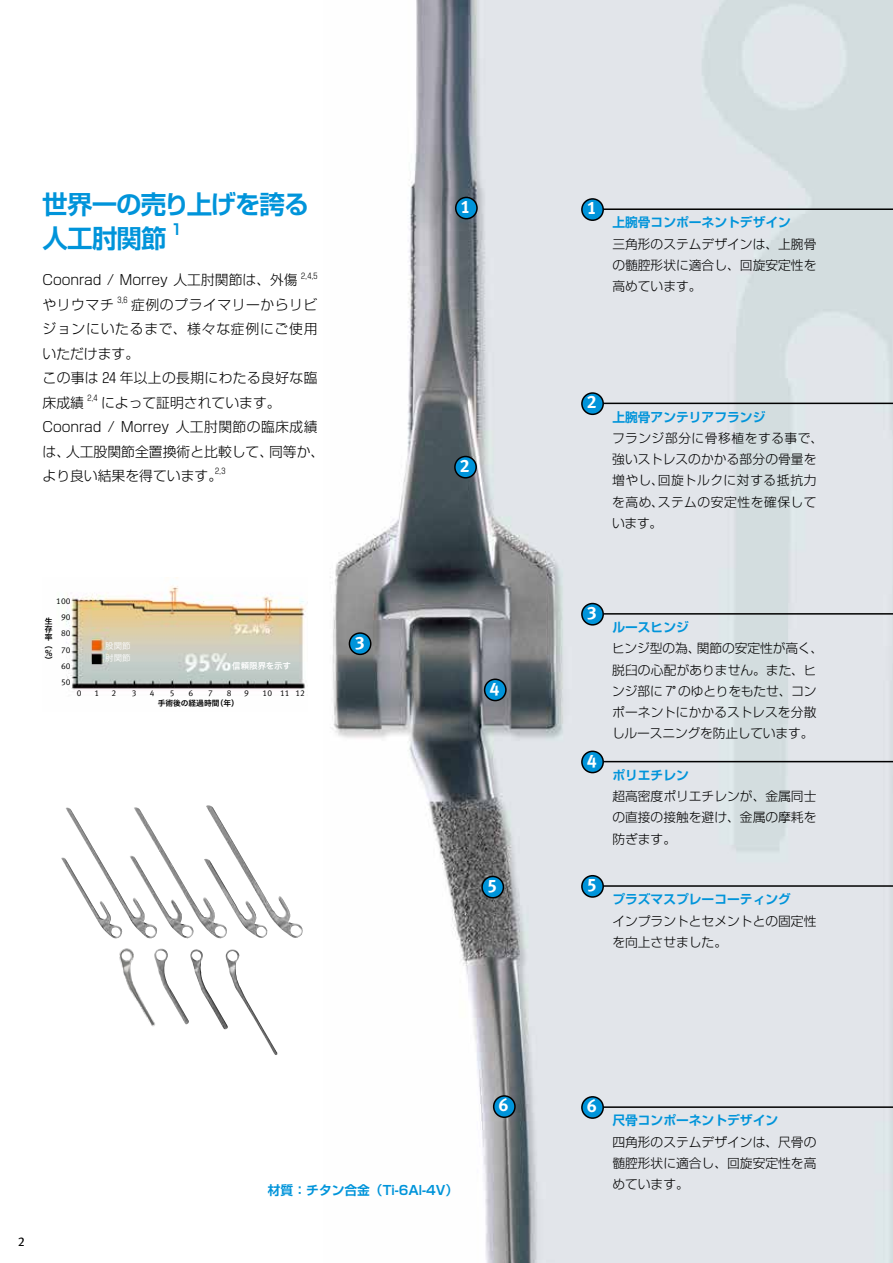
<style>
.page{position:relative;width:893px;height:1263px;background:#fff}
.page>*{position:absolute;margin:0;border:0;box-sizing:border-box;transform-origin:0 0}
.t1{font:700 25.5px/34px "Shin Go Pro De";letter-spacing:-.045em;color:#0094da}
.t2{font:18px "Meta Bold LF";color:#fff}
.t3{font:700 14.85px "Shin Go Pro De";color:#0094da}
.t4{font:300 13.8px/24.5px "Shin Go Pro";color:#000}
.t5{font:300 13.8px/24.5px "Shin Go Pro";letter-spacing:.04em;color:#000}
.t6{font:300 12.75px/21.3px "Shin Go Pro";color:#000}
.t7{font:700 12.75px "Shin Go Pro De";color:#0094da}
.t8{font:300 12.75px/21.3px "Shin Go Pro";letter-spacing:.035em;color:#000}
.t9{font:12.75px "Meta Book LF";color:#000}
.t10{font:8.55px/16.2px "Meta Normal LF";color:#000;text-align:center}
.t11{font:8.55px "Hira Kaku Pro W6";letter-spacing:-.015em;color:#fff}
.t12{font:8.55px/12.8px "Hira Kaku Pro W3";color:#fff}
.t13{font:8.1px "Shingo L No";color:#000}
.t14{font:7.8px/7.8px "Hira Kaku Pro W6";color:#000;text-align:justify}
.s1{font-family:"Shin Go Pro";font-weight:300}
.s2{font-family:"Shingo L No";font-weight:400}
.s3{font-weight:700}
</style>
<div class="page">
<img style="left:330px;top:0;width:563px;height:1263px">
<img style="left:66px;top:577px;width:240px;height:113px">
<div style="left:456px;top:197px;width:21px;height:22px;background:#0094da;border-radius:50%"></div>
<div style="left:455px;top:197px;width:23px;height:22px;border:2px solid #000;border-radius:50%"></div>
<div style="left:455px;top:456px;width:21px;height:22px;background:#0094da;border-radius:50%"></div>
<div style="left:454px;top:456px;width:23px;height:22px;border:2px solid #000;border-radius:50%"></div>
<div style="left:349px;top:633px;width:22px;height:21px;background:#0094da;border-radius:50%"></div>
<div style="left:349px;top:632px;width:22px;height:23px;border:2px solid #000;border-radius:50%"></div>
<div style="left:485px;top:679px;width:21px;height:21px;background:#0094da;border-radius:50%"></div>
<div style="left:484px;top:678px;width:23px;height:23px;border:2px solid #000;border-radius:50%"></div>
<div style="left:482px;top:876px;width:21px;height:22px;background:#0094da;border-radius:50%"></div>
<div style="left:481px;top:876px;width:23px;height:22px;border:2px solid #000;border-radius:50%"></div>
<div style="left:494px;top:1096px;width:21px;height:21px;background:#0094da;border-radius:50%"></div>
<div style="left:493px;top:1095px;width:23px;height:23px;border:2px solid #000;border-radius:50%"></div>
<div style="left:582px;top:199px;width:21px;height:21px;background:#0094da;border-radius:50%"></div>
<div style="left:581px;top:198px;width:23px;height:23px;border:2px solid #000;border-radius:50%"></div>
<hr style="left:603px;top:208px;width:290px;height:2px;background:#000">
<div style="left:582px;top:393px;width:21px;height:21px;background:#0094da;border-radius:50%"></div>
<div style="left:581px;top:392px;width:23px;height:23px;border:2px solid #000;border-radius:50%"></div>
<hr style="left:603px;top:403px;width:290px;height:1px;background:#000">
<div style="left:582px;top:603px;width:21px;height:22px;background:#0094da;border-radius:50%"></div>
<div style="left:581px;top:603px;width:23px;height:23px;border:2px solid #000;border-radius:50%"></div>
<hr style="left:603px;top:613px;width:290px;height:2px;background:#000">
<div style="left:582px;top:751px;width:21px;height:22px;background:#0094da;border-radius:50%"></div>
<div style="left:581px;top:750px;width:23px;height:23px;border:2px solid #000;border-radius:50%"></div>
<hr style="left:603px;top:761px;width:290px;height:1px;background:#000">
<div style="left:582px;top:876px;width:21px;height:21px;background:#0094da;border-radius:50%"></div>
<div style="left:581px;top:875px;width:23px;height:23px;border:2px solid #000;border-radius:50%"></div>
<hr style="left:603px;top:885px;width:290px;height:2px;background:#000">
<div style="left:582px;top:1097px;width:21px;height:21px;background:#0094da;border-radius:50%"></div>
<div style="left:581px;top:1096px;width:23px;height:23px;border:2px solid #000;border-radius:50%"></div>
<hr style="left:603px;top:1106px;width:290px;height:2px;background:#000">
<img style="left:61px;top:807px;width:143px;height:132px">
<img style="left:204px;top:805px;width:99px;height:134px">
<img style="left:162px;top:948px;width:27px;height:77px">
<img style="left:190px;top:949px;width:88px;height:106px">
<img style="left:119px;top:948px;width:43px;height:79px">
<h1 class="t1" style="left:42px;top:184px;width:269px">世界一の売り上げを誇る人工肘関節</h1>
<p class="t3" style="left:171px;top:217px;width:13px">1</p>
<p class="t4" style="left:43px;top:266px;width:257px">Coonrad / Morrey 人工肘関節は、外傷</p>
<p class="t13" style="left:301px;top:272px;width:18px">2<span class="s1">,</span>4<span class="s1">,</span>5</p>
<p class="t4" style="left:43px;top:291px;width:73px">やリウマチ</p>
<p class="t13" style="left:117px;top:296px;width:12px">3<span class="s1">,</span>6</p>
<p class="t5" style="left:43px;top:291px;width:277px;text-indent:89px">症例のプライマリーからリビジョンにいたるまで、様々な症例にご使用いただけます。<br>この事は <span class="s2">24</span> 年以上の長期にわたる良好な臨床成績</p>
<p class="t13" style="left:87px;top:394px;width:12px">2<span class="s1">,</span>4</p>
<p class="t4" style="left:43px;top:388px;width:283px;text-indent:59px">によって証明されています。<br>Coonrad / Morrey 人工肘関節の臨床成績は、人工股関節全置換術と比較して、同等か、より良い結果を得ています。</p>
<p class="t13" style="left:215px;top:467px;width:12px">2<span class="s1">,</span>3</p>
<p class="t10" style="left:56px;top:593px;width:16px">100<br>90<br>80<br>70<br>60<br>50</p>
<p class="t14" style="left:45px;top:617px;width:9px">生存率（%）</p>
<p class="t12" style="left:105px;top:638px;width:27px">股関節肘関節</p>
<p class="t11" style="left:232px;top:658px;width:60px">信頼限界を示す</p>
<p class="t10" style="left:77px;top:684px;width:6px">0</p>
<p class="t10" style="left:95px;top:684px;width:6px">1</p>
<p class="t10" style="left:112px;top:684px;width:6px">2</p>
<p class="t10" style="left:132px;top:684px;width:6px">3</p>
<p class="t10" style="left:150px;top:684px;width:6px">4</p>
<p class="t10" style="left:170px;top:684px;width:6px">5</p>
<p class="t10" style="left:188px;top:684px;width:6px">6</p>
<p class="t10" style="left:208px;top:684px;width:6px">7</p>
<p class="t10" style="left:227px;top:684px;width:6px">8</p>
<p class="t10" style="left:244px;top:684px;width:6px">9</p>
<p class="t10" style="left:263px;top:684px;width:44px">10 11 12</p>
<p class="t14" style="left:158px;top:699px;width:83px">手術後の経過時間（年）</p>
<h2 class="t2" style="left:355px;top:632px;width:12px">3</h2>
<h2 class="t2" style="left:461px;top:196px;width:12px">1</h2>
<h2 class="t2" style="left:460px;top:455px;width:12px">2</h2>
<h2 class="t2" style="left:489px;top:678px;width:12px">4</h2>
<h2 class="t2" style="left:487px;top:875px;width:12px">5</h2>
<h2 class="t2" style="left:587px;top:197px;width:12px">1</h2>
<p class="t7" style="left:612px;top:212px;width:180px">上腕骨コンポーネントデザイン</p>
<p class="t6" style="left:612px;top:232px;width:206px;text-align:justify">三角形のステムデザインは、上腕骨の髄腔形状に適合し、回旋安定性を高めています。</p>
<h2 class="t2" style="left:587px;top:391px;width:12px">2</h2>
<p class="t7" style="left:612px;top:406px;width:155px">上腕骨アンテリアフランジ</p>
<p class="t8" style="left:612px;top:426px;width:213px">フランジ部分に骨移植をする事で、強いストレスのかかる部分の骨量を増やし、回旋トルクに対する抵抗力を高め、ステムの安定性を確保しています。</p>
<h2 class="t2" style="left:587px;top:602px;width:12px">3</h2>
<h2 class="t2" style="left:587px;top:750px;width:12px">4</h2>
<h2 class="t2" style="left:587px;top:874px;width:12px">5</h2>
<p class="t7" style="left:612px;top:617px;width:78px">ルースヒンジ</p>
<p class="t6" style="left:612px;top:636px;width:213px">ヒンジ型の為、関節の安定性が高く、脱臼の心配がありません。また、ヒンジ部に <span class="s2">7</span><span class="s3">°</span>のゆとりをもたせ、コンポーネントにかかるストレスを分散しルースニングを防止しています。</p>
<p class="t7" style="left:612px;top:764px;width:78px">ポリエチレン</p>
<p class="t6" style="left:612px;top:784px;width:206px;text-align:justify">超高密度ポリエチレンが、金属同士の直接の接触を避け、金属の摩耗を防ぎます。</p>
<p class="t7" style="left:612px;top:889px;width:180px">プラズマスプレーコーティング</p>
<p class="t6" style="left:612px;top:908px;width:206px">インプラントとセメントとの固定性を向上させました。</p>
<p class="t9" style="left:18px;top:1234px;width:9px">2</p>
<h2 class="t2" style="left:499px;top:1094px;width:12px">6</h2>
<h2 class="t2" style="left:587px;top:1095px;width:12px">6</h2>
<p class="t7" style="left:612px;top:1110px;width:167px">尺骨コンポーネントデザイン</p>
<p class="t6" style="left:612px;top:1129px;width:206px">四角形のステムデザインは、尺骨の髄腔形状に適合し、回旋安定性を高</p>
<p class="t7" style="left:268px;top:1179px;width:192px">材質：チタン合金（Ti-6Al-4V）</p>
<p class="t6" style="left:612px;top:1172px;width:78px">めています。</p>
</div>
